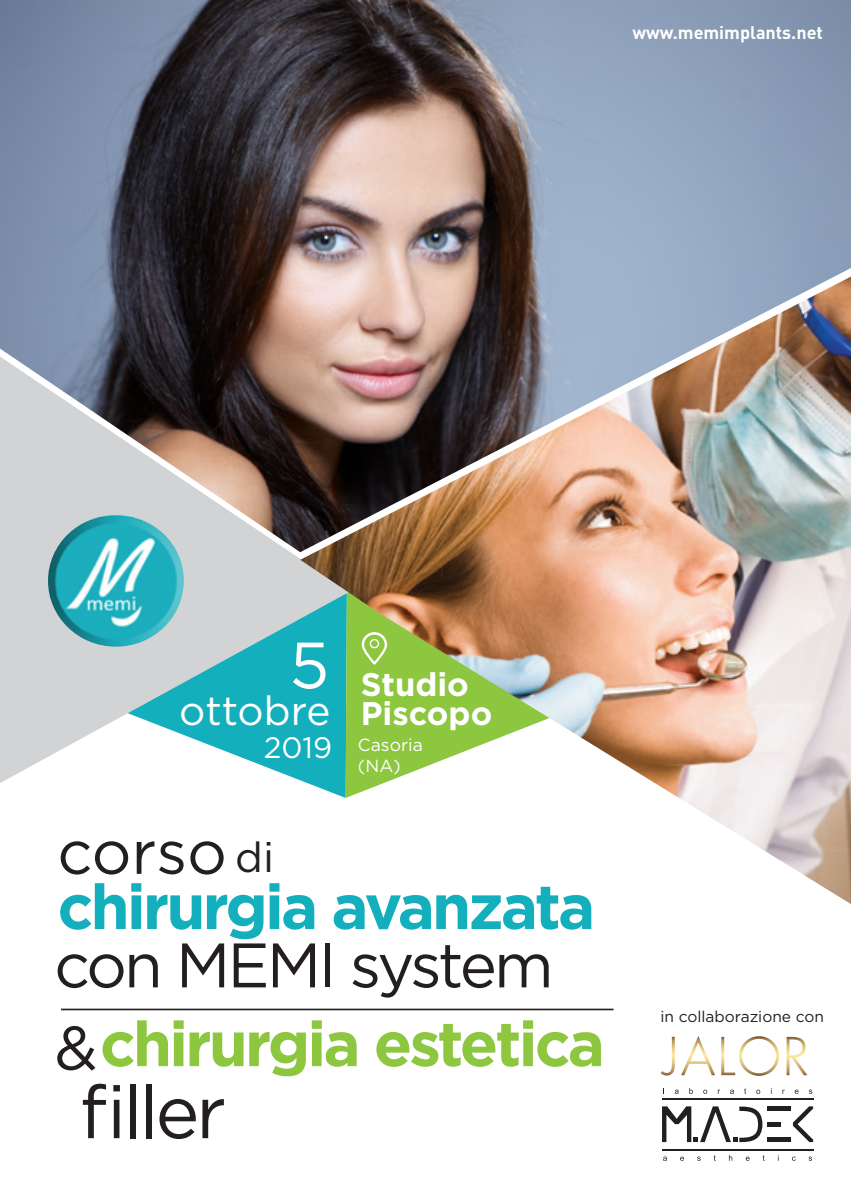
<style>
.page{position:relative;width:851px;height:1191px;background:#fff}
.page>*{position:absolute;margin:0;border:0;box-sizing:border-box;transform-origin:0 0}
.t1{font:74.2px "Gotham";color:#231f20}
.t2{font:65.2px "Gotham";color:#fff}
.t3{font:700 62.8px "Gotham";letter-spacing:-.045em;color:#8dc63f}
.t4{font:700 62.8px "Gotham";letter-spacing:-.045em;color:#13afbd}
.t5{font:62.8px "Gotham";letter-spacing:-.05em;color:#231f20}
.t6{font:61.6px "Gotham";color:#231f20}
.t7{font:42px "Gotham";color:#231f20}
.t8{font:40.6px "Gotham";color:#fff}
.t9{font:700 32.6px/28.4px "Gotham";color:#fff}
.t10{font:29.6px "Gotham";color:#fff}
.t11{font:700 18px "DIN";color:#fff}
.t12{font:17.6px/21px "Gotham";color:#fff}
.t13{font:15.4px "Gotham";color:#231f20}
.s1{font-weight:400;font-size:61.6px;color:#231f20}
</style>
<div class="page">
<img style="left:0;top:0;width:850px;height:356px">
<svg style="left:0;top:356px;width:300px;height:427px;background:#9eafb0"></svg>
<img style="left:300px;top:276px;width:550px;height:628px">
<svg style="left:361px;top:632px;width:26px;height:32px"></svg>
<svg style="left:660px;top:1036px;width:147px;height:39px"></svg>
<hr style="left:662px;top:1149px;width:151px;height:1px;background:#231f20">
<hr style="left:662px;top:1097px;width:151px;height:2px;background:#231f20">
<svg style="left:680px;top:1156px;width:4px;height:4px"></svg>
<svg style="left:728px;top:1155px;width:4px;height:5px"></svg>
<svg style="left:745px;top:1156px;width:4px;height:4px"></svg>
<svg style="left:808px;top:1156px;width:4px;height:4px"></svg>
<svg style="left:674px;top:1089px;width:4px;height:5px"></svg>
<svg style="left:689px;top:1088px;width:3px;height:6px"></svg>
<svg style="left:703px;top:1089px;width:4px;height:5px"></svg>
<svg style="left:730px;top:1089px;width:3px;height:5px"></svg>
<svg style="left:756px;top:1089px;width:4px;height:5px"></svg>
<svg style="left:794px;top:1089px;width:4px;height:5px"></svg>
<svg style="left:809px;top:1089px;width:3px;height:5px"></svg>
<div style="left:767px;top:1106px;width:23px;height:5px;background:#231f20"></div>
<div style="left:767px;top:1137px;width:23px;height:5px;background:#231f20"></div>
<hr style="left:767px;top:1122px;width:13px;height:4px;background:#231f20">
<svg style="left:792px;top:1106px;width:21px;height:36px"></svg>
<svg style="left:662px;top:1106px;width:100px;height:36px"></svg>
<img style="left:48px;top:515px;width:136px;height:131px">
<hr style="left:61px;top:1008px;width:552px;height:2px;background:#231f20">
<p class="t11" style="left:632px;top:21px;width:192px">www.memimplants.net</p>
<h2 class="t2" style="left:289px;top:623px;width:41px">5</h2>
<h3 class="t8" style="left:179px;top:684px;width:153px">ottobre</h3>
<h3 class="t10" style="left:264px;top:728px;width:70px">2019</h3>
<h3 class="t9" style="left:360px;top:670px;width:133px">Studio<br>Piscopo</h3>
<p class="t12" style="left:358px;top:733px;width:66px">Casoria (NA)</p>
<h3 class="t6" style="left:57px;top:812px;width:171px">corso</h3>
<h3 class="t7" style="left:235px;top:830px;width:40px">di</h3>
<h3 class="t4" style="left:58px;top:865px;width:539px">chirurgia avanzata</h3>
<h3 class="t5" style="left:54px;top:925px;width:501px">con MEMI system</h3>
<h3 class="t3" style="left:54px;top:1002px;width:552px"><span class="s1">&amp;</span>chirurgia estetica</h3>
<h1 class="t1" style="left:80px;top:1064px;width:148px">filler</h1>
<p class="t13" style="left:660px;top:1006px;width:165px">in collaborazione con</p>
</div>
